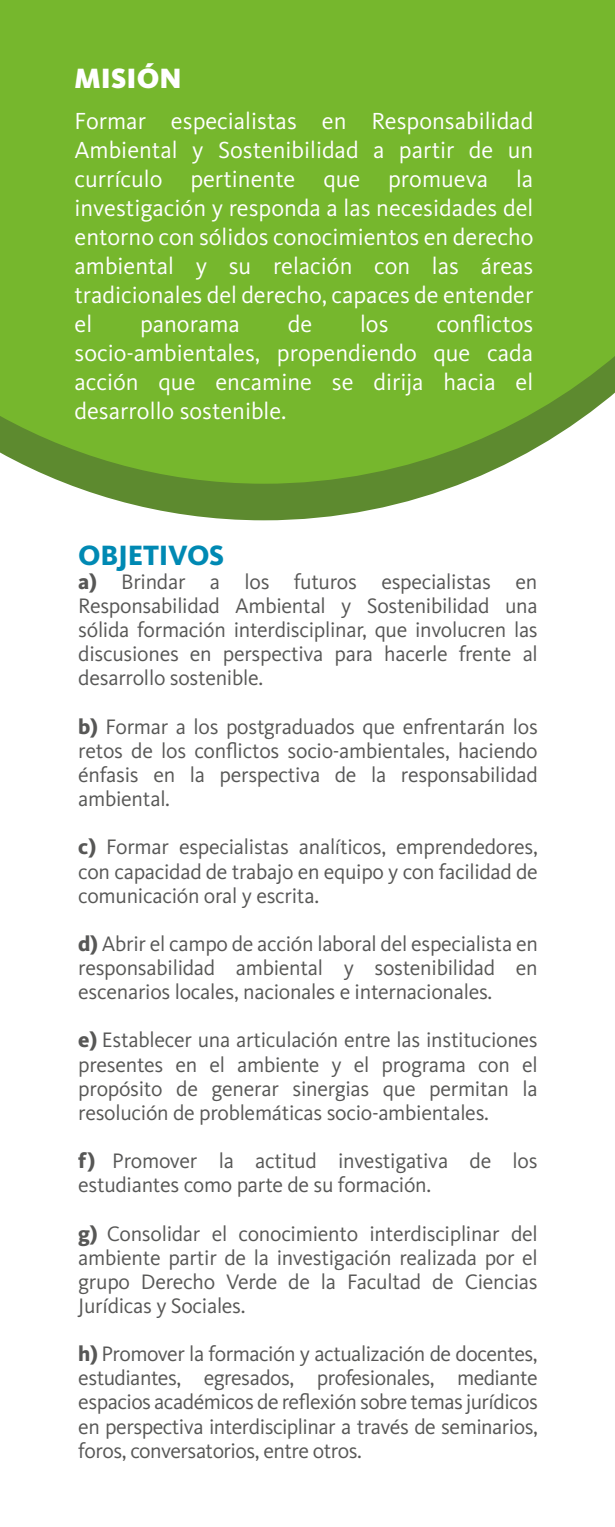
<style>
.page{position:relative;width:615px;height:1527px;background:#fff}
.page>*{position:absolute;margin:0;border:0;box-sizing:border-box;transform-origin:0 0}
.t1{font:800 29.1px "Kievit OT";letter-spacing:-.01em;color:#0089b3}
.t2{font:900 29.1px "Kievit OT";color:#fff}
.t3{font:24px/29.1px "Kievit OT";color:#fff;text-align:justify}
.t4{font:21.6px/24px "Kievit OT";letter-spacing:-.015em;color:#575756;text-align:justify}
.s1{font-weight:800}
</style>
<div class="page">
<svg style="left:68px;top:484px;width:392px;height:36px;fill:#5d8a2f"></svg>
<div style="left:0;top:0;width:615px;height:484px;background:#76b72d"></div>
<h1 class="t2" style="left:75px;top:61px;width:109px">MISIÓN</h1>
<p class="t3" style="left:75px;top:106px;width:460px">Formar especialistas en Responsabilidad Ambiental y Sostenibilidad a partir de un currículo pertinente que promueva la investigación y responda a las necesidades del entorno con sólidos conocimientos en derecho ambiental y su relación con las áreas tradicionales del derecho, capaces de entender el</p>
<p class="t3" style="left:75px;top:309px;width:460px;text-indent:362px">conflictos socio-ambientales, propendiendo que cada acción que encamine se dirija hacia el desarrollo sostenible.</p>
<p class="t3" style="left:140px;top:309px;width:101px">panorama</p>
<p class="t3" style="left:288px;top:309px;width:26px">de</p>
<p class="t3" style="left:360px;top:309px;width:30px">los</p>
<h1 class="t1" style="left:78px;top:538px;width:147px">OBJETIVOS</h1>
<p class="t4" style="left:78px;top:570px;width:461px"><span class="s1">a)</span> Brindar a los futuros especialistas en Responsabilidad Ambiental y Sostenibilidad una sólida formación interdisciplinar, que involucren las discusiones en perspectiva para hacerle frente al desarrollo sostenible.</p>
<p class="t4" style="left:78px;top:714px;width:461px"><span class="s1">b)</span> Formar a los postgraduados que enfrentarán los retos de los conflictos socio-ambientales, haciendo énfasis en la perspectiva de la responsabilidad ambiental.</p>
<p class="t4" style="left:78px;top:835px;width:461px"><span class="s1">c)</span> Formar especialistas analíticos, emprendedores, con capacidad de trabajo en equipo y con facilidad de comunicación oral y escrita.</p>
<p class="t4" style="left:78px;top:932px;width:461px"><span class="s1">d)</span> Abrir el campo de acción laboral del especialista en responsabilidad ambiental y sostenibilidad en escenarios locales, nacionales e internacionales.</p>
<p class="t4" style="left:78px;top:1028px;width:461px"><span class="s1">e)</span> Establecer una articulación entre las instituciones presentes en el ambiente y el programa con el propósito de generar sinergias que permitan la resolución de problemáticas socio-ambientales.</p>
<p class="t4" style="left:78px;top:1149px;width:461px"><span class="s1">f)</span> Promover la actitud investigativa de los estudiantes como parte de su formación.</p>
<p class="t4" style="left:78px;top:1221px;width:461px"><span class="s1">g)</span> Consolidar el conocimiento interdisciplinar del ambiente partir de la investigación realizada por el grupo Derecho Verde de la Facultad de Ciencias Jurídicas y Sociales.</p>
<p class="t4" style="left:78px;top:1342px;width:461px"><span class="s1">h)</span> Promover la formación y actualización de docentes, estudiantes, egresados, profesionales, mediante espacios académicos de reflexión sobre temas jurídicos en perspectiva interdisciplinar a través de seminarios, foros, conversatorios, entre otros.</p>
</div>
